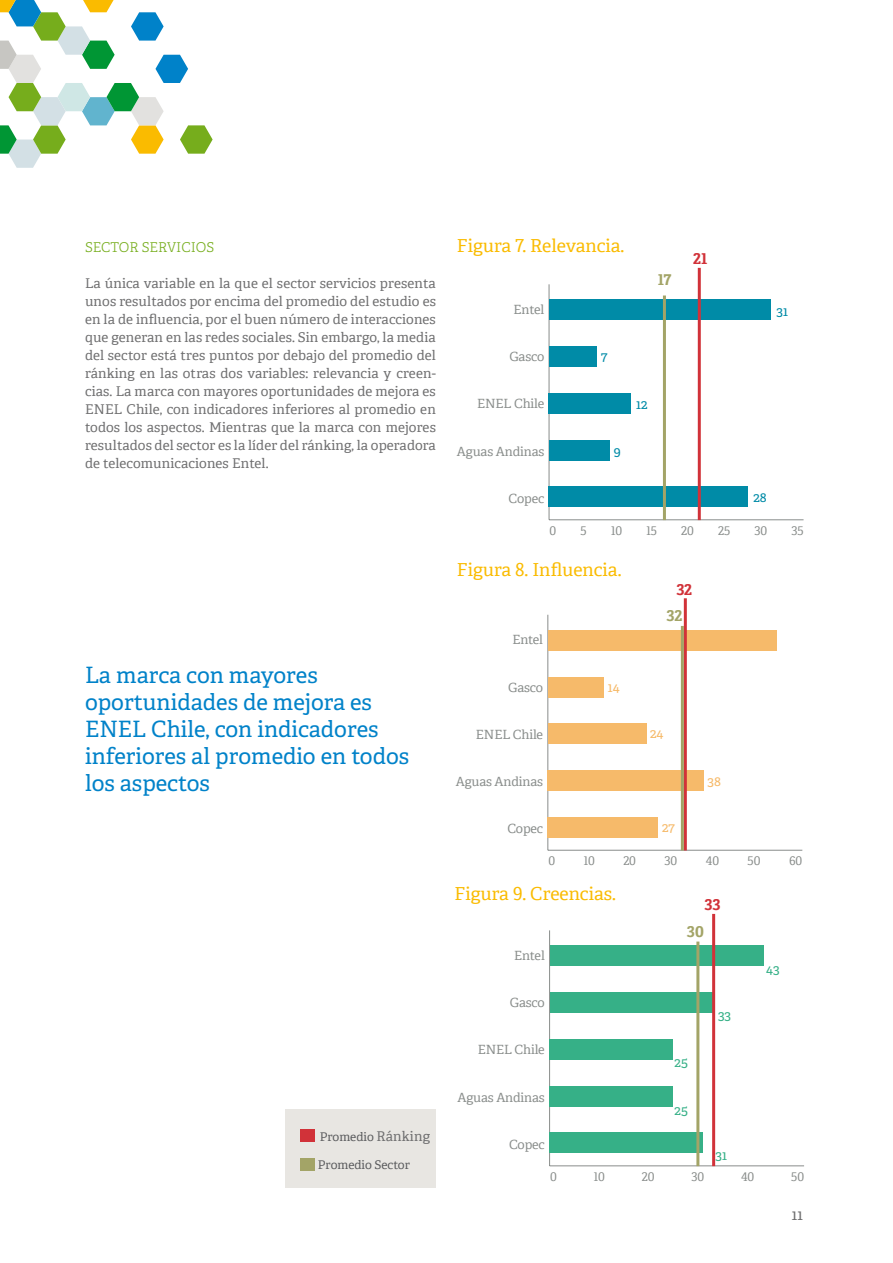
<style>
.page{position:relative;width:893px;height:1263px;background:#fff}
.page>*{position:absolute;margin:0;border:0;box-sizing:border-box;transform-origin:0 0}
.t1{font:22.5px/27px "Adelle";color:#0082c9}
.t2{font:18px "Adelle";color:#fabb00}
.t3{font:700 15px "Adelle";color:#d13239}
.t4{font:700 15px "Adelle";color:#a3a467}
.t5{font:15px "Adelle";color:#6e6e6f}
.t6{font:13.5px/18px "Adelle";letter-spacing:.01em;color:#6e6e6f;text-align:justify}
.t7{font:300 13.5px "Adelle";color:#76ad1c}
.t8{font:13.5px "Adelle";color:#36b087}
.t9{font:13.5px "Adelle";letter-spacing:-.01em;color:#f6ba6a}
.t10{font:13.5px "Adelle";color:#008ba7}
.t11{font:12.75px "Adelle";letter-spacing:-.01em;color:#898d8b}
.t12{font:12px "Adelle";color:#898d8b}
.t13{font:12px "Adelle";color:#5a5b5d}
.s1{font-size:13.5px;color:#6e6e6f}
</style>
<div class="page">
<svg style="left:0;top:0;width:213px;height:168px"></svg>
<div style="left:285px;top:1109px;width:151px;height:79px;background:#e8e6e2"></div>
<div style="left:300px;top:1129px;width:15px;height:12px;background:#d13239"></div>
<div style="left:300px;top:1158px;width:15px;height:13px;background:#a3a467"></div>
<hr style="left:548px;top:850px;width:254px;height:1px;background:#898d8b">
<hr style="left:547px;top:615px;width:1px;height:235px;background:#898d8b">
<div style="left:548px;top:677px;width:56px;height:20px;background:#f6ba6a"></div>
<div style="left:548px;top:723px;width:98px;height:21px;background:#f6ba6a"></div>
<div style="left:548px;top:770px;width:156px;height:21px;background:#f6ba6a"></div>
<div style="left:548px;top:817px;width:110px;height:20px;background:#f6ba6a"></div>
<div style="left:548px;top:630px;width:228px;height:20px;background:#f6ba6a"></div>
<hr style="left:684px;top:598px;width:3px;height:252px;background:#d13239">
<hr style="left:681px;top:626px;width:3px;height:224px;background:#a3a467">
<hr style="left:549px;top:519px;width:254px;height:1px;background:#898d8b">
<hr style="left:549px;top:284px;width:1px;height:236px;background:#898d8b">
<div style="left:549px;top:346px;width:47px;height:21px;background:#008ba7"></div>
<div style="left:549px;top:393px;width:82px;height:21px;background:#008ba7"></div>
<div style="left:549px;top:440px;width:61px;height:20px;background:#008ba7"></div>
<div style="left:549px;top:487px;width:199px;height:20px;background:#008ba7"></div>
<div style="left:549px;top:300px;width:222px;height:20px;background:#008ba7"></div>
<hr style="left:698px;top:268px;width:3px;height:252px;background:#d13239">
<hr style="left:663px;top:295px;width:3px;height:225px;background:#a3a467">
<hr style="left:550px;top:1165px;width:254px;height:1px;background:#898d8b">
<hr style="left:549px;top:930px;width:1px;height:236px;background:#898d8b">
<div style="left:550px;top:992px;width:164px;height:21px;background:#36b087"></div>
<div style="left:549px;top:1039px;width:123px;height:21px;background:#36b087"></div>
<div style="left:549px;top:1086px;width:123px;height:20px;background:#36b087"></div>
<div style="left:549px;top:1133px;width:154px;height:20px;background:#36b087"></div>
<div style="left:550px;top:946px;width:213px;height:20px;background:#36b087"></div>
<hr style="left:712px;top:914px;width:3px;height:252px;background:#d13239">
<hr style="left:696px;top:941px;width:3px;height:225px;background:#a3a467">
<p class="t7" style="left:85px;top:238px;width:66px">SECTOR sERVICIO</p>
<p class="t7" style="left:206px;top:238px;width:9px">S</p>
<p class="t6" style="left:85px;top:274px;width:352px">La única variable en la que el sector servicios presenta unos resultados por encima del promedio del estudio es en la de influencia, por el buen número de interacciones que generan en las redes sociales. Sin embargo, la media del sector está tres puntos por debajo del promedio del ránking en las otras dos variables: relevancia y creen&shy;cias. La marca con mayores oportunidades de mejora es ENEL Chile, con indicadores inferiores al promedio en todos los aspectos. Mientras que la marca con mejores resultados del sector es la líder del ránking, la operadora de telecomunicaciones Entel.</p>
<h1 class="t1" style="left:85px;top:661px;width:326px">La marca con mayores oportunidades de mejora es<br>ENEL Chile, con indicadores inferiores al promedio en todos los aspectos</h1>
<p class="t13" style="left:320px;top:1128px;width:112px">Promedio <span class="s1">Ránking</span></p>
<p class="t13" style="left:318px;top:1156px;width:94px">Promedio Sector</p>
<h2 class="t2" style="left:457px;top:232px;width:169px">Figura 7. Relevancia.</h2>
<p class="t11" style="left:514px;top:300px;width:32px">Entel</p>
<p class="t11" style="left:509px;top:347px;width:36px">Gasco</p>
<p class="t11" style="left:477px;top:394px;width:69px">ENEL Chile</p>
<p class="t11" style="left:457px;top:442px;width:89px">Aguas Andinas</p>
<p class="t11" style="left:509px;top:489px;width:37px">Copec</p>
<p class="t10" style="left:601px;top:347px;width:8px">7</p>
<p class="t10" style="left:613px;top:441px;width:9px">9</p>
<p class="t4" style="left:658px;top:269px;width:15px">17</p>
<p class="t10" style="left:636px;top:394px;width:13px">12</p>
<p class="t3" style="left:693px;top:248px;width:16px">21</p>
<p class="t10" style="left:776px;top:301px;width:13px">31</p>
<p class="t10" style="left:753px;top:487px;width:15px">28</p>
<p class="t12" style="left:550px;top:522px;width:8px">0</p>
<p class="t12" style="left:581px;top:522px;width:8px">5</p>
<p class="t12" style="left:611px;top:522px;width:13px">10</p>
<p class="t12" style="left:646px;top:522px;width:12px">15</p>
<p class="t12" style="left:681px;top:522px;width:14px">20</p>
<p class="t12" style="left:718px;top:522px;width:14px">25</p>
<p class="t12" style="left:754px;top:522px;width:14px">30</p>
<p class="t12" style="left:791px;top:522px;width:14px">35</p>
<h2 class="t2" style="left:457px;top:556px;width:166px">Figura 8. Influencia.</h2>
<p class="t11" style="left:512px;top:630px;width:32px">Entel</p>
<p class="t11" style="left:508px;top:678px;width:36px">Gasco</p>
<p class="t11" style="left:476px;top:725px;width:69px">ENEL Chile</p>
<p class="t11" style="left:456px;top:772px;width:89px">Aguas Andinas</p>
<p class="t11" style="left:507px;top:819px;width:37px">Copec</p>
<p class="t9" style="left:608px;top:677px;width:13px">14</p>
<p class="t3" style="left:676px;top:578px;width:17px">32</p>
<p class="t4" style="left:667px;top:605px;width:17px">32</p>
<p class="t9" style="left:650px;top:724px;width:15px">24</p>
<p class="t9" style="left:662px;top:817px;width:14px">27</p>
<p class="t9" style="left:708px;top:771px;width:15px">38</p>
<p class="t12" style="left:548px;top:852px;width:8px">0</p>
<p class="t12" style="left:584px;top:852px;width:13px">10</p>
<p class="t12" style="left:623px;top:852px;width:14px">20</p>
<p class="t12" style="left:664px;top:852px;width:14px">30</p>
<p class="t12" style="left:706px;top:852px;width:15px">40</p>
<p class="t12" style="left:748px;top:852px;width:14px">50</p>
<p class="t12" style="left:789px;top:852px;width:15px">60</p>
<h2 class="t2" style="left:455px;top:880px;width:163px">Figura 9. Creencias.</h2>
<p class="t11" style="left:514px;top:946px;width:32px">Entel</p>
<p class="t11" style="left:510px;top:993px;width:36px">Gasco</p>
<p class="t11" style="left:478px;top:1040px;width:69px">ENEL Chile</p>
<p class="t11" style="left:457px;top:1088px;width:89px">Aguas Andinas</p>
<p class="t11" style="left:509px;top:1135px;width:37px">Copec</p>
<p class="t3" style="left:705px;top:894px;width:17px">33</p>
<p class="t4" style="left:687px;top:920px;width:18px">30</p>
<p class="t8" style="left:675px;top:1052px;width:15px">25</p>
<p class="t8" style="left:675px;top:1100px;width:15px">25</p>
<p class="t8" style="left:718px;top:1006px;width:15px">33</p>
<p class="t8" style="left:715px;top:1145px;width:13px">31</p>
<p class="t8" style="left:766px;top:959px;width:15px">43</p>
<p class="t12" style="left:550px;top:1168px;width:8px">0</p>
<p class="t12" style="left:594px;top:1168px;width:13px">10</p>
<p class="t12" style="left:642px;top:1168px;width:14px">20</p>
<p class="t12" style="left:691px;top:1168px;width:14px">30</p>
<p class="t12" style="left:741px;top:1168px;width:15px">40</p>
<p class="t12" style="left:791px;top:1168px;width:14px">50</p>
<p class="t5" style="left:792px;top:1204px;width:12px">11</p>
</div>
